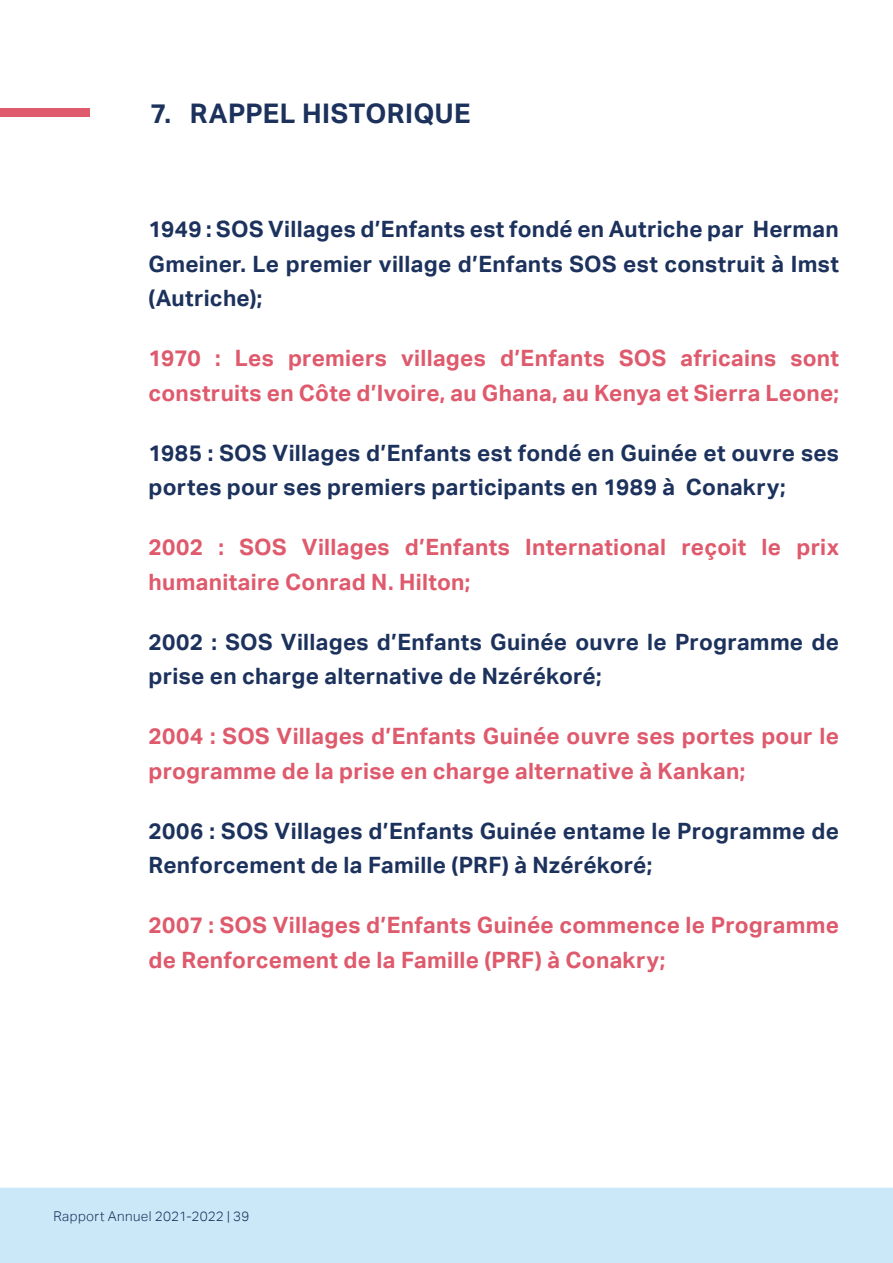
<style>
.page{position:relative;width:893px;height:1263px;background:#cbe8f8}
.page>*{position:absolute;margin:0;border:0;box-sizing:border-box;transform-origin:0 0}
.t1{font:700 27px "Aktiv Grotesk";letter-spacing:.015em;color:#1c325d}
.t2{font:700 22.5px/34.5px "Aktiv Grotesk";letter-spacing:.015em;color:#1c325d}
.t3{font:700 22.5px/34.5px "Aktiv Grotesk";letter-spacing:.015em;color:#de5a6c}
.t4{font:300 13.5px "Aktiv Grotesk";letter-spacing:.025em;color:#1c325d}
</style>
<div class="page">
<div style="left:0;top:0;width:893px;height:1188px;background:#fff"></div>
<div style="left:0;top:108px;width:89px;height:9px;background:#de5a6c"></div>
<p class="t1" style="left:150px;top:98px;width:322px">7. RAPPEL HISTORIQUE</p>
<p class="t2" style="left:149px;top:212px;width:692px;text-align:justify">1949 : SOS Villages d’Enfants est fondé en Autriche par Herman Gmeiner. Le premier village d’Enfants SOS est construit à Imst (Autriche);</p>
<p class="t3" style="left:149px;top:341px;width:692px">1970 : Les premiers villages d’Enfants SOS africains sont construits en Côte d’Ivoire, au Ghana, au Kenya et Sierra Leone;</p>
<p class="t2" style="left:149px;top:436px;width:692px">1985 : SOS Villages d’Enfants est fondé en Guinée et ouvre ses portes pour ses premiers participants en 1989 à Conakry;</p>
<p class="t3" style="left:149px;top:530px;width:692px">2002 : SOS Villages d’Enfants International reçoit le prix humanitaire Conrad N. Hilton;</p>
<p class="t2" style="left:149px;top:625px;width:692px">2002 : SOS Villages d’Enfants Guinée ouvre le Programme de prise en charge alternative de Nzérékoré;</p>
<p class="t3" style="left:149px;top:719px;width:692px">2004 : SOS Villages d’Enfants Guinée ouvre ses portes pour le programme de la prise en charge alternative à Kankan;</p>
<p class="t2" style="left:149px;top:814px;width:692px">2006 : SOS Villages d’Enfants Guinée entame le Programme de<br>Renforcement de la Famille (PRF) à Nzérékoré;</p>
<p class="t3" style="left:149px;top:908px;width:692px">2007 : SOS Villages d’Enfants Guinée commence le Programme de Renforcement de la Famille (PRF) à Conakry;</p>
<p class="t4" style="left:54px;top:1208px;width:197px">Rapport Annuel 2021-2022 | 39</p>
</div>
